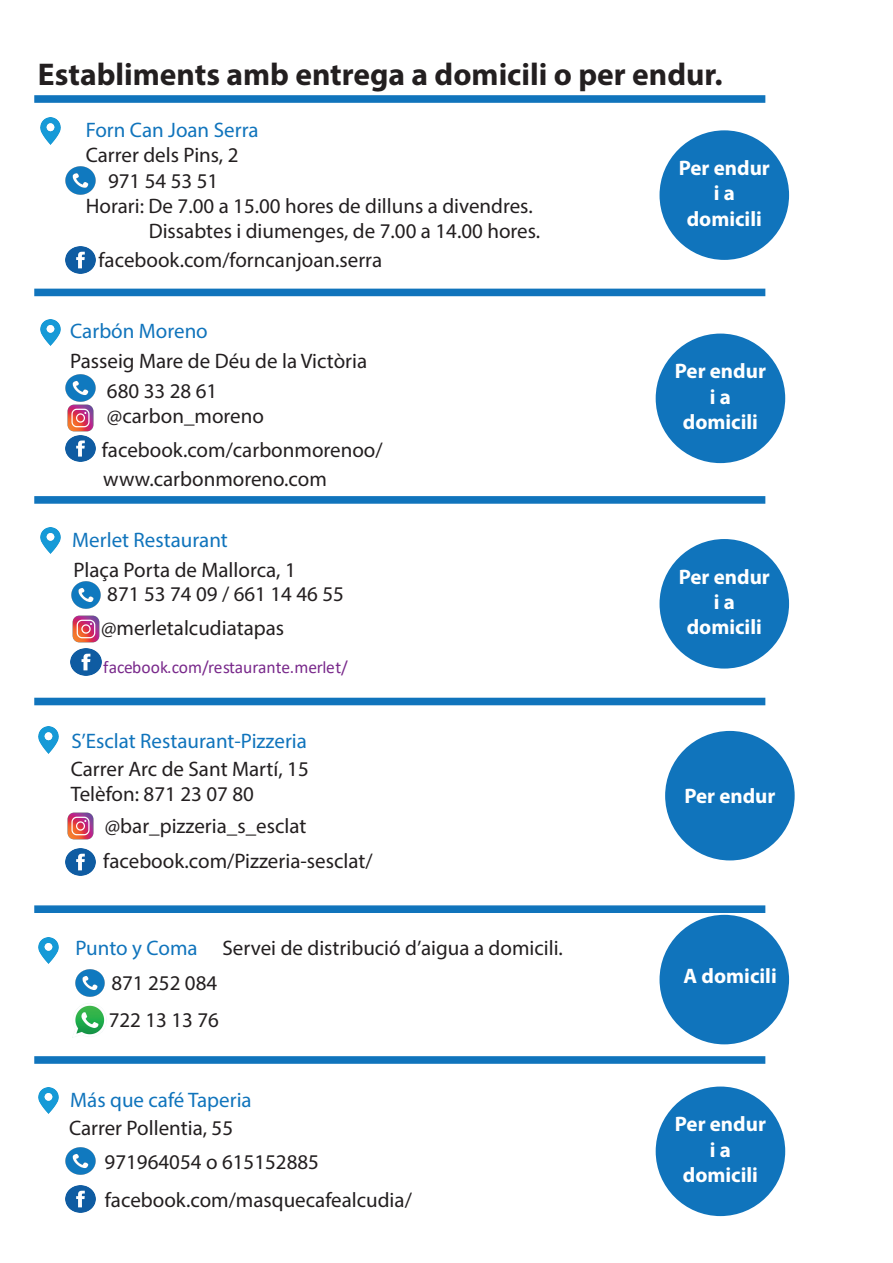
<style>
.page{position:relative;width:893px;height:1263px;background:#fff}
.page>*{position:absolute;margin:0;border:0;box-sizing:border-box;transform-origin:0 0}
.t1{font:700 31.5px "Myriad Pro";color:#231f20}
.t2{font:21px/36.2px "Myriad Pro";color:#231f20}
.t3{font:700 21px/25.2px "Myriad Pro";color:#fff;text-align:center}
.t4{font:21px "Myriad Pro";color:#1074bc}
.t5{font:17.55px "Calibri";letter-spacing:-.005em;color:#79298b}
.s1{color:#1074bc}
</style>
<div class="page">
<svg style="left:34px;top:95px;width:731px;height:8px;background:#1b7abf"></svg>
<img style="left:40px;top:118px;width:20px;height:26px">
<div style="left:34px;top:289px;width:731px;height:7px;background:#1074bc"></div>
<img style="left:40px;top:319px;width:20px;height:27px">
<div style="left:659px;top:130px;width:130px;height:130px;background:#1074bc;border-radius:50%"></div>
<div style="left:656px;top:334px;width:129px;height:129px;background:#1074bc;border-radius:50%"></div>
<svg style="left:34px;top:496px;width:731px;height:8px;background:#1b7abf"></svg>
<img style="left:40px;top:528px;width:20px;height:26px">
<div style="left:659px;top:539px;width:130px;height:129px;background:#1074bc;border-radius:50%"></div>
<div style="left:34px;top:698px;width:731px;height:7px;background:#1074bc"></div>
<img style="left:65px;top:374px;width:31px;height:58px">
<img style="left:65px;top:435px;width:31px;height:27px">
<img style="left:72px;top:615px;width:28px;height:28px">
<img style="left:71px;top:649px;width:30px;height:26px">
<img style="left:39px;top:727px;width:20px;height:26px">
<img style="left:67px;top:812px;width:27px;height:28px">
<img style="left:65px;top:849px;width:31px;height:26px">
<div style="left:665px;top:731px;width:130px;height:129px;background:#1074bc;border-radius:50%"></div>
<div style="left:34px;top:905px;width:731px;height:8px;background:#1074bc;border:2px solid #1074bc"></div>
<img style="left:39px;top:937px;width:20px;height:27px">
<img style="left:75px;top:969px;width:30px;height:28px">
<img style="left:73px;top:1004px;width:34px;height:33px">
<svg style="left:34px;top:1056px;width:731px;height:8px;background:#1b7abf"></svg>
<div style="left:659px;top:915px;width:130px;height:129px;background:#1074bc;border-radius:50%"></div>
<img style="left:39px;top:1087px;width:20px;height:27px">
<img style="left:65px;top:1147px;width:31px;height:28px">
<img style="left:65px;top:1186px;width:31px;height:26px">
<div style="left:656px;top:1086px;width:129px;height:130px;background:#1074bc;border-radius:50%"></div>
<img style="left:65px;top:246px;width:31px;height:27px">
<img style="left:71px;top:581px;width:30px;height:28px">
<img style="left:65px;top:166px;width:31px;height:29px">
<h1 class="t1" style="left:38px;top:54px;width:686px">Establiments amb entrega a domicili o per endur.</h1>
<p class="t4" style="left:86px;top:117px;width:174px">Forn Can Joan Serra</p>
<p class="t2" style="left:86px;top:137px;width:154px">Carrer dels Pins, 2</p>
<p class="t2" style="left:108px;top:162px;width:112px">971 54 53 51</p>
<p class="t2" style="left:86px;top:187px;width:448px">Horari: De 7.00 a 15.00 hores de dilluns a divendres.</p>
<p class="t2" style="left:149px;top:213px;width:393px">Dissabtes i diumenges, de 7.00 a 14.00 hores.</p>
<p class="t3" style="left:679px;top:155px;width:93px">Per endur i a domicili</p>
<p class="t2" style="left:98px;top:241px;width:285px">facebook.com/forncanjoan.serra</p>
<p class="t4" style="left:70px;top:318px;width:139px">Carbón Moreno</p>
<p class="t2" style="left:107px;top:346px;width:262px;line-height:29.8px;text-indent:-37px">Passeig Mare de Déu de la Victòria<br>680 33 28 61</p>
<p class="t2" style="left:107px;top:398px;width:158px">@carbon_moreno</p>
<p class="t2" style="left:102px;top:431px;width:282px">facebook.com/carbonmorenoo/</p>
<p class="t2" style="left:103px;top:461px;width:225px">www.carbonmoreno.com</p>
<p class="t3" style="left:675px;top:358px;width:93px">Per endur i a domicili</p>
<p class="t4" style="left:72px;top:527px;width:157px">Merlet Restaurant</p>
<p class="t2" style="left:107px;top:557px;width:238px;line-height:24px;text-indent:-34px">Plaça Porta de Mallorca, 1<br>871 53 74 09 / 661 14 46 55</p>
<p class="t3" style="left:679px;top:563px;width:93px">Per endur i a</p>
<p class="t2" style="left:101px;top:609px;width:185px">@merletalcudiatapas</p>
<p class="t3" style="left:687px;top:614px;width:77px">domicili</p>
<p class="t5" style="left:103px;top:655px;width:246px">facebook.com/restaurante.merlet/</p>
<p class="t4" style="left:71px;top:728px;width:237px">S’Esclat Restaurant-Pizzeria</p>
<p class="t2" style="left:71px;top:756px;width:239px;line-height:25.2px">Carrer Arc de Sant Martí, 15<br>Telèfon: 871 23 07 80</p>
<p class="t2" style="left:105px;top:807px;width:203px">@bar_pizzeria_s_esclat</p>
<p class="t2" style="left:103px;top:842px;width:271px">facebook.com/Pizzeria-sesclat/</p>
<p class="t2" style="left:109px;top:929px;width:456px;text-indent:-33px"><span class="s1">Punto y Coma</span> Servei de distribució d’aigua a domicili.<br>871 252 084<br>722 13 13 76</p>
<p class="t4" style="left:70px;top:1087px;width:183px">Más que café Taperia</p>
<p class="t2" style="left:105px;top:1110px;width:216px;line-height:34.7px;text-indent:-36px">Carrer Pollentia, 55<br>971964054 o 615152885</p>
<p class="t2" style="left:105px;top:1181px;width:308px">facebook.com/masquecafealcudia/</p>
<p class="t3" style="left:684px;top:782px;width:93px">Per endur</p>
<p class="t3" style="left:683px;top:962px;width:95px">A domicili</p>
<p class="t3" style="left:675px;top:1111px;width:93px">Per endur i a domicili</p>
</div>
